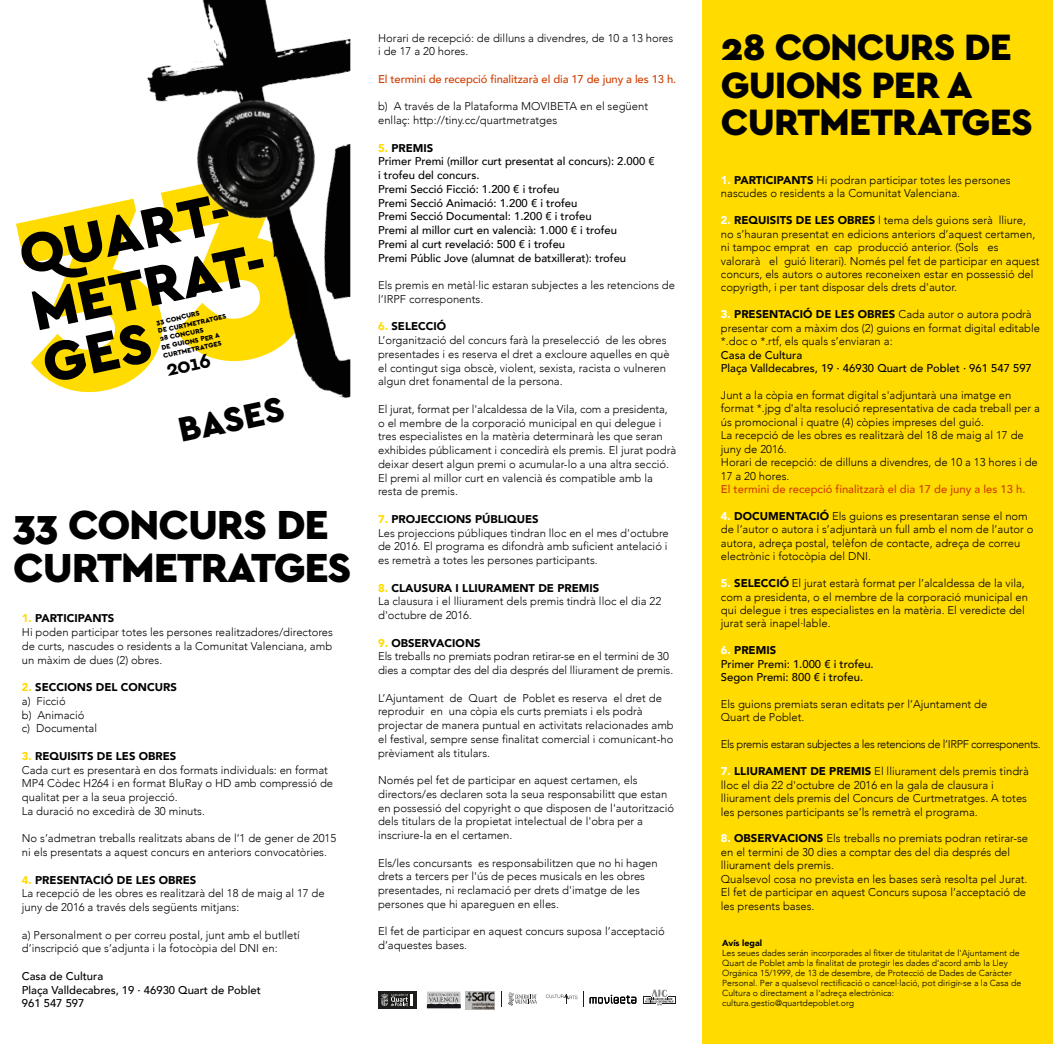
<style>
.page{position:relative;width:1053px;height:1044px;background:#fff}
.page>*{position:absolute;margin:0;border:0;box-sizing:border-box;transform-origin:0 0}
.t1{font:900 58.25px/55.5px "Cera Basic";color:#000}
.t2{font:900 42.5px/43.1px "Cera Basic";letter-spacing:-.03em;color:#000}
.t3{font:900 38.38px/37.9px "Cera Basic";letter-spacing:-.025em;color:#000}
.t4{font:900 36.25px "Cera Basic";color:#000}
.t5{font:700 20.75px "Cera Basic";color:#000}
.t6{font:300 11.25px/13.8px "Avenir";color:#000}
.t7{font:500 11.25px/13.8px "Avenir";color:#000}
.t8{font:500 11.25px "Avenir";letter-spacing:-.01em;color:#d03e00}
.t9{font:300 11.25px "Avenir";letter-spacing:-.03em;color:#000}
.t10{font:300 8.75px/10px "Avenir";color:#000}
.t11{font:900 8.75px "Avenir";color:#000}
.t12{font:900 7.12px/8.5px "Cera Basic";color:#000}
.s1{font-weight:900;color:#ffdb00}
.s2{font-weight:900}
.s3{font-weight:900;color:#fff}
</style>
<div class="page">
<div style="left:702px;top:0;width:350px;height:1044px;background:#ffdb00"></div>
<div style="left:378px;top:991px;width:38px;height:18px;background:#1d1d1b"></div>
<svg style="left:381px;top:993px;width:32px;height:13px"></svg>
<svg style="left:583px;top:991px;width:53px;height:15px"></svg>
<svg style="left:501px;top:991px;width:36px;height:15px"></svg>
<svg style="left:546px;top:994px;width:31px;height:9px"></svg>
<svg style="left:427px;top:991px;width:33px;height:17px"></svg>
<img style="left:465px;top:991px;width:29px;height:18px">
<svg style="left:16px;top:198px;width:129px;height:195px"></svg>
<img style="left:145px;top:0;width:205px;height:398px">
<svg style="left:643px;top:990px;width:32px;height:15px"></svg>
<h1 class="t1" style="left:14px;top:229px;width:249px;rotate:-12deg">QUART-<br>METRAT-<br>GES</h1>
<p class="t12" style="left:155px;top:318px;width:71px;rotate:-12deg">33 CONCURS<br>DE CURTMETRATGES<br>28 CONCURS<br>DE GUIONS PER A<br>CURTMETRATGES</p>
<h3 class="t4" style="left:174px;top:410px;width:109px;rotate:-12deg">BASES</h3>
<h3 class="t5" style="left:164px;top:357px;width:46px;rotate:-12deg">2016</h3>
<h2 class="t2" style="left:13px;top:503px;width:339px">33 CONCURS DE<br>CURTMETRATGES</h2>
<p class="t6" style="left:22px;top:612px;width:312px"><span class="s1">1.</span> <span class="s2">PARTICIPANTS<br></span>Hi poden participar totes les persones realitzadores/directores de curts, nascudes o residents a la Comunitat Valenciana, amb un màxim de dues (2) obres.</p>
<p class="t6" style="left:22px;top:680px;width:156px"><span class="s1">2.</span> <span class="s2">SECCIONS DEL CONCURS </span>a) Ficció<br>b) Animació<br>c) Documental</p>
<p class="t6" style="left:22px;top:749px;width:313px"><span class="s1">3.</span> <span class="s2">REQUISITS DE LES OBRES<br></span>Cada curt es presentarà en dos formats individuals: en format MP4 Còdec H264 i en format BluRay o HD amb compressió de qualitat per a la seua projecció.<br>La duració no excedirà de 30 minuts.</p>
<p class="t6" style="left:22px;top:832px;width:316px">No s’admetran treballs realitzats abans de l’1 de gener de 2015 ni els presentats a aquest concurs en anteriors convocatòries.</p>
<p class="t6" style="left:22px;top:873px;width:304px"><span class="s1">4.</span> <span class="s2">PRESENTACIÓ DE LES OBRES<br></span>La recepció de les obres es realitzarà del 18 de maig al 17 de juny de 2016 a través dels següents mitjans:</p>
<p class="t6" style="left:22px;top:928px;width:279px">a) Personalment o per correu postal, junt amb el butlletí d’inscripció que s’adjunta i la fotocòpia del DNI en:</p>
<p class="t7" style="left:22px;top:968px;width:240px">Casa de Cultura<br>Plaça Valldecabres, 19 · 46930 Quart de Poblet<br>961 547 597</p>
<p class="t6" style="left:378px;top:31px;width:297px">Horari de recepció: de dilluns a divendres, de 10 a 13 hores i de 17 a 20 hores.</p>
<p class="t8" style="left:378px;top:69px;width:300px">El termini de recepció finalitzarà el dia 17 de juny a les 13 h.</p>
<p class="t6" style="left:378px;top:100px;width:271px">b) A través de la Plataforma MOVIBETA en el següent enllaç: http://tiny.cc/quartmetratges</p>
<p class="t7" style="left:378px;top:140px;width:278px"><span class="s1">5.</span> <span class="s2">PREMIS<br></span>Primer Premi (millor curt presentat al concurs): 2.000 € i trofeu del concurs.<br>Premi Secció Ficció: 1.200 € i trofeu<br>Premi Secció Animació: 1.200 € i trofeu<br>Premi Secció Documental: 1.200 € i trofeu<br>Premi al millor curt en valencià: 1.000 € i trofeu<br>Premi al curt revelació: 500 € i trofeu<br>Premi Públic Jove (alumnat de batxillerat): trofeu</p>
<p class="t6" style="left:378px;top:278px;width:298px">Els premis en metàl·lic estaran subjectes a les retencions de l’IRPF corresponents.</p>
<p class="t6" style="left:378px;top:320px;width:293px"><span class="s1">6.</span> <span class="s2">SELECCIÓ<br></span>L’organització del concurs farà la preselecció de les obres presentades i es reserva el dret a excloure aquelles en què el contingut siga obscè, violent, sexista, racista o vulneren algun dret fonamental de la persona.</p>
<p class="t6" style="left:378px;top:402px;width:300px">El jurat, format per l'alcaldessa de la Vila, com a presidenta, o el membre de la corporació municipal en qui delegue i tres especialistes en la matèria determinarà les que seran exhibides públicament i concedirà els premis. El jurat podrà deixar desert algun premi o acumular-lo a una altra secció.<br>El premi al millor curt en valencià és compatible amb la resta de premis.</p>
<p class="t6" style="left:378px;top:512px;width:292px"><span class="s1">7.</span> <span class="s2">PROJECCIONS PÚBLIQUES<br></span>Les projeccions públiques tindran lloc en el mes d'octubre de 2016. El programa es difondrà amb suficient antelació i es remetrà a totes les persones participants.</p>
<p class="t6" style="left:378px;top:581px;width:285px"><span class="s1">8.</span> <span class="s2">CLAUSURA I LLIURAMENT DE PREMIS<br></span>La clausura i el lliurament dels premis tindrà lloc el dia 22 d'octubre de 2016.</p>
<p class="t6" style="left:378px;top:636px;width:296px"><span class="s1">9.</span> <span class="s2">OBSERVACIONS<br></span>Els treballs no premiats podran retirar-se en el termini de 30 dies a comptar des del dia després del lliurament de premis.</p>
<p class="t6" style="left:378px;top:691px;width:297px">L’Ajuntament de Quart de Poblet es reserva el dret de reproduir en una còpia els curts premiats i els podrà projectar de manera puntual en activitats relacionades amb el festival, sempre sense finalitat comercial i comunicant-ho prèviament als titulars.</p>
<p class="t6" style="left:378px;top:773px;width:297px">Només pel fet de participar en aquest certamen, els directors/es declaren sota la seua responsabilitt que estan en possessió del copyright o que disposen de l'autorització dels titulars de la propietat intelectual de l'obra per a inscriure-la en el certamen.</p>
<p class="t6" style="left:378px;top:856px;width:281px">Els/les concursants es responsabilitzen que no hi hagen drets a tercers per l'ús de peces musicals en les obres presentades, ni reclamació per drets d'imatge de les persones que hi apareguen en elles.</p>
<p class="t6" style="left:378px;top:924px;width:288px">El fet de participar en aquest concurs suposa l’acceptació d’aquestes bases.</p>
<h3 class="t3" style="left:720px;top:28px;width:313px">28 CONCURS DE<br>GUIONS PER A<br>CURTMETRATGES</h3>
<p class="t6" style="left:720px;top:173px;width:291px;line-height:13.4px"><span class="s3">1.</span> <span class="s2">PARTICIPANTS</span> Hi podran participar totes les persones nascudes o residents a la Comunitat Valenciana.</p>
<p class="t6" style="left:720px;top:214px;width:320px;line-height:13.4px"><span class="s3">2.</span> <span class="s2">REQUISITS DE LES OBRES</span> l tema dels guions serà lliure, no s’hauran presentat en edicions anteriors d’aquest certamen, ni tampoc emprat en cap producció anterior. (Sols es valorarà el guió literari). Només pel fet de participar en aquest concurs, els autors o autores reconeixen estar en possessió del copyrigth, i per tant disposar dels drets d'autor.</p>
<p class="t6" style="left:720px;top:308px;width:320px;line-height:13.4px"><span class="s3">3.</span> <span class="s2">PRESENTACIÓ DE LES OBRES</span> Cada autor o autora podrà presentar com a màxim dos (2) guions en format digital editable *.doc o *.rtf, els quals s’enviaran a:</p>
<p class="t7" style="left:720px;top:347px;width:312px;line-height:13.4px">Casa de Cultura<br>Plaça Valldecabres, 19 · 46930 Quart de Poblet · 961 547 597</p>
<p class="t6" style="left:720px;top:388px;width:320px;line-height:13.4px">Junt a la còpia en format digital s'adjuntarà una imatge en format *.jpg d'alta resolució representativa de cada treball per a ús promocional i quatre (4) còpies impreses del guió.<br>La recepció de les obres es realitzarà del 18 de maig al 17 de juny de 2016.<br>Horari de recepció: de dilluns a divendres, de 10 a 13 hores i de 17 a 20 hores.</p>
<p class="t8" style="left:720px;top:479px;width:306px">El termini de recepció finalitzarà el dia 17 de juny a les 13 h.</p>
<p class="t6" style="left:720px;top:509px;width:314px;line-height:13.4px"><span class="s3">4.</span> <span class="s2">DOCUMENTACIÓ</span> Els guions es presentaran sense el nom de l’autor o autora i s’adjuntarà un full amb el nom de l’autor o autora, adreça postal, telèfon de contacte, adreça de correu electrònic i fotocòpia del DNI.</p>
<p class="t6" style="left:720px;top:576px;width:308px;line-height:13.4px"><span class="s3">5.</span> <span class="s2">SELECCIÓ</span> El jurat estarà format per l’alcaldessa de la vila, com a presidenta, o el membre de la corporació municipal en qui delegue i tres especialistes en la matèria. El veredicte del jurat serà inapel·lable.</p>
<p class="t7" style="left:720px;top:643px;width:154px;line-height:13.4px"><span class="s3">6.</span> <span class="s2">PREMIS<br></span>Primer Premi: 1.000 € i trofeu.<br>Segon Premi: 800 € i trofeu.</p>
<p class="t6" style="left:720px;top:697px;width:268px;line-height:13.4px">Els guions premiats seran editats per l’Ajuntament de<br>Quart de Poblet.</p>
<p class="t9" style="left:720px;top:738px;width:321px">Els premis estaran subjectes a les retencions de l’IRPF corresponents.</p>
<p class="t6" style="left:720px;top:765px;width:309px;line-height:13.4px"><span class="s3">7.</span> <span class="s2">LLIURAMENT DE PREMIS</span> El lliurament dels premis tindrà lloc el dia 22 d'octubre de 2016 en la gala de clausura i lliurament dels premis del Concurs de Curtmetratges. A totes les persones participants se’ls remetrà el programa.</p>
<p class="t6" style="left:720px;top:832px;width:309px;line-height:13.4px"><span class="s3">8.</span> <span class="s2">OBSERVACIONS</span> Els treballs no premiats podran retirar-se en el termini de 30 dies a comptar des del dia després del lliurament dels premis.<br>Qualsevol cosa no prevista en les bases serà resolta pel Jurat.<br>El fet de participar en aquest Concurs suposa l’acceptació de les presents bases.</p>
<p class="t11" style="left:722px;top:936px;width:41px">Avís legal</p>
<p class="t10" style="left:722px;top:948px;width:300px">Les seues dades serán incorporades al fitxer de titularitat de l'Ajuntament de Quart de Poblet amb la finalitat de protegir les dades d'acord amb la Lley Orgánica 15/1999, de 13 de desembre, de Protecció de Dades de Caràcter Personal. Per a qualsevol rectificació o cancel·lació, pot dirigir-se a la Casa de Cultura o directament a l'adreça electrònica: cultura.gestio@quartdepoblet.org</p>
</div>
